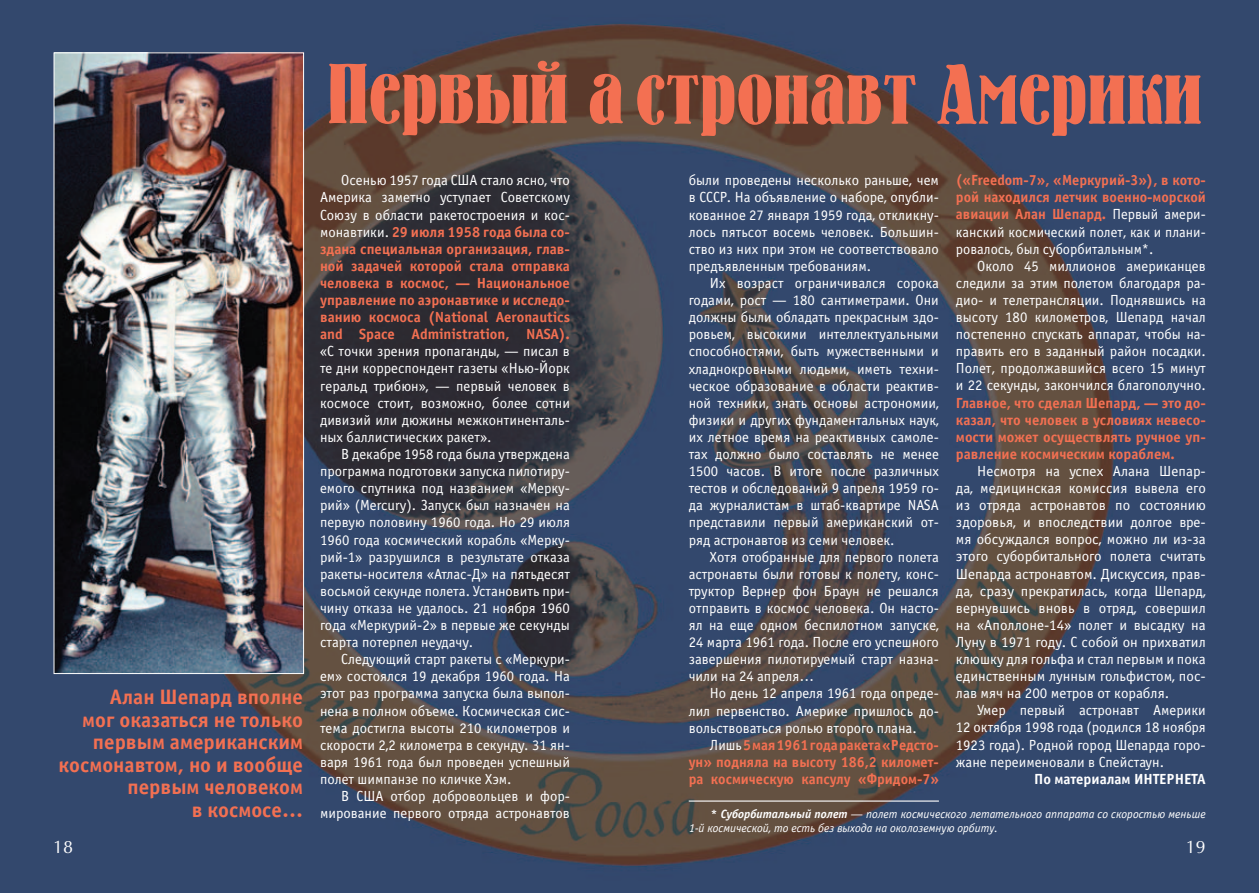
<style>
.page{position:relative;width:1259px;height:893px;background:#fff}
.page>*{position:absolute;margin:0;border:0;box-sizing:border-box;transform-origin:0 0}
.t1{font:84px "Bernhard C";color:#f37052}
.t2{font:700 21px/22.5px "Officina Sans C";color:#f37052;text-align:right}
.t3{font:18px "Optima";color:#fff}
.t4{font:14.7px/17.1px "Officina Sans C";color:#fff;text-align:justify}
.t5{font:700 14.7px/17.1px "Officina Sans C";color:#f37052;text-align:justify}
.t6{font:700 14.7px "Officina Sans C";color:#fff}
.t7{font:italic 12px/13.5px "Officina Sans C";color:#fff}
.s1{font-weight:400;color:#fff}
.s2{font-weight:700}
</style>
<div class="page">
<img style="left:0;top:0;width:1259px;height:893px">
<hr style="left:688px;top:800px;width:251px;height:2px;background:#fff">
<img style="left:56px;top:54px;width:246px;height:618px">
<div style="left:54px;top:52px;width:250px;height:622px;border:1px solid #fff"></div>
<h1 class="t1" style="left:327px;top:64px;width:876px">Первый астронавт Америки</h1>
<p class="t5" style="left:320px;top:173px;width:251px;text-indent:21px"><span class="s1">Осенью 1957 года США стало ясно, что Америка заметно уступает Советскому Союзу в области ракетостроения и кос&shy;монавтики.</span> 29 июля 1958 года была со&shy;здана специальная организация, глав&shy;ной задачей которой стала отправка человека в космос, — Национальное управление по аэронавтике и исследо&shy;ванию космоса (National Aeronautics and Space Administration, NASA).</p>
<p class="t4" style="left:320px;top:344px;width:251px">«С точки зрения пропаганды, — писал в те дни корреспондент газеты «Нью-Йорк геральд трибюн», — первый человек в космосе стоит, возможно, более сотни дивизий или дюжины межконтиненталь&shy;ных баллистических ракет».</p>
<p class="t4" style="left:320px;top:447px;width:251px;text-indent:21px">В декабре 1958 года была утверждена программа подготовки запуска пилотиру&shy;емого спутника под названием «Мерку&shy;рий» (Mercury). Запуск был назначен на первую половину 1960 года. Но 29 июля 1960 года космический корабль «Мерку&shy;рий-1» разрушился в результате отказа ракеты-носителя «Атлас-Д» на пятьдесят восьмой секунде полета. Установить при&shy;чину отказа не удалось. 21 ноября 1960 года «Меркурий-2» в первые же секунды старта потерпел неудачу.</p>
<p class="t4" style="left:320px;top:652px;width:251px;text-indent:21px">Следующий старт ракеты с «Меркури&shy;ем» состоялся 19 декабря 1960 года. На этот раз программа запуска была выпол&shy;нена в полном объеме. Космическая сис&shy;тема достигла высоты 210 километров и скорости 2,2 километра в секунду. 31 ян&shy;варя 1961 года был проведен успешный полет шимпанзе по кличке Хэм.</p>
<p class="t4" style="left:320px;top:789px;width:251px;text-align:right">В США отбор добровольцев и фор&shy;мирование первого отряда астронавтов</p>
<p class="t5" style="left:956px;top:173px;width:251px">(«Freedom-7», «Меркурий-3»), в кото&shy;рой находился летчик военно-морской авиации Алан Шепард. <span class="s1">Первый амери&shy;канский космический полет, как и плани&shy;ровалось, был суборбитальным*.</span></p>
<p class="t4" style="left:956px;top:258px;width:251px;text-indent:21px">Около 45 миллионов американцев следили за этим полетом благодаря ра&shy;дио- и телетрансляции. Поднявшись на высоту 180 километров, Шепард начал постепенно спускать аппарат, чтобы на&shy;править его в заданный район посадки.<br>Полет, продолжавшийся всего 15 минут и 22 секунды, закончился благополучно.</p>
<p class="t5" style="left:956px;top:395px;width:251px">Главное, что сделал Шепард, — это до&shy;казал, что человек в условиях невесо&shy;мости может осуществлять ручное уп&shy;равление космическим кораблем.</p>
<p class="t4" style="left:956px;top:464px;width:251px;text-indent:21px">Несмотря на успех Алана Шепар&shy;да, медицинская комиссия вывела его из отряда астронавтов по состоянию здоровья, и впоследствии долгое вре&shy;мя обсуждался вопрос, можно ли из-за этого суборбитального полета считать Шепарда астронавтом. Дискуссия, прав&shy;да, сразу прекратилась, когда Шепард, вернувшись вновь в отряд, совершил на «Аполлоне-14» полет и высадку на Луну в 1971 году. С собой он прихватил клюшку для гольфа и стал первым и пока единственным лунным гольфистом, пос&shy;лав мяч на 200 метров от корабля.</p>
<p class="t4" style="left:956px;top:703px;width:251px;text-indent:21px">Умер первый астронавт Америки 12 октября 1998 года (родился 18 ноября 1923 года). Родной город Шепарда горо&shy;жане переименовали в Спейстаун.</p>
<p class="t6" style="left:1034px;top:773px;width:173px">По материалам ИНТЕРНЕТА</p>
<p class="t7" style="left:689px;top:808px;width:518px;text-indent:21px"><span class="s2">* Суборбитальный полет</span> — полет космического летательного аппарата со скоростью меньше<br>1-й космической, то есть без выхода на околоземную орбиту.</p>
<p class="t4" style="left:688px;top:173px;width:252px">были проведены несколько раньше, чем в СССР. На объявление о наборе, опубли&shy;кованное 27 января 1959 года, откликну&shy;лось пятьсот восемь человек. Большин&shy;ство из них при этом не соответствовало предъявленным требованиям.</p>
<p class="t4" style="left:688px;top:276px;width:252px;text-indent:21px">Их возраст ограничивался сорока годами, рост — 180 сантиметрами. Они должны были обладать прекрасным здо&shy;ровьем, высокими интеллектуальными способностями, быть мужественными и хладнокровными людьми, иметь техни&shy;ческое образование в области реактив&shy;ной техники, знать основы астрономии, физики и других фундаментальных наук, их летное время на реактивных самоле&shy;тах должно было составлять не менее 1500 часов. В итоге после различных тестов и обследований 9 апреля 1959 го&shy;да журналистам в штаб-квартире NASA представили первый американский от&shy;ряд астронавтов из семи человек.</p>
<p class="t4" style="left:688px;top:549px;width:252px;text-indent:21px">Хотя отобранные для первого полета астронавты были готовы к полету, конс&shy;труктор Вернер фон Браун не решался отправить в космос человека. Он насто&shy;ял на еще одном беспилотном запуске, 24 марта 1961 года. После его успешного завершения пилотируемый старт назна&shy;чили на 24 апреля…</p>
<p class="t4" style="left:688px;top:686px;width:252px;text-indent:21px">Но день 12 апреля 1961 года опреде&shy;лил первенство. Америке пришлось до&shy;вольствоваться ролью второго плана.</p>
<p class="t5" style="left:689px;top:737px;width:252px;text-indent:21px"><span class="s1">Лишь</span> 5 мая 1961 года ракета «Редсто&shy;ун» подняла на высоту 186,2 километ&shy;ра космическую капсулу «Фридом-7»</p>
<h2 class="t2" style="left:59px;top:688px;width:246px">Алан Шепард вполне<br>мог оказаться не только первым американским космонавтом, но и вообще первым человеком<br>в космосе…</h2>
<p class="t3" style="left:53px;top:839px;width:22px">18</p>
<p class="t3" style="left:1185px;top:839px;width:22px">19</p>
</div>
